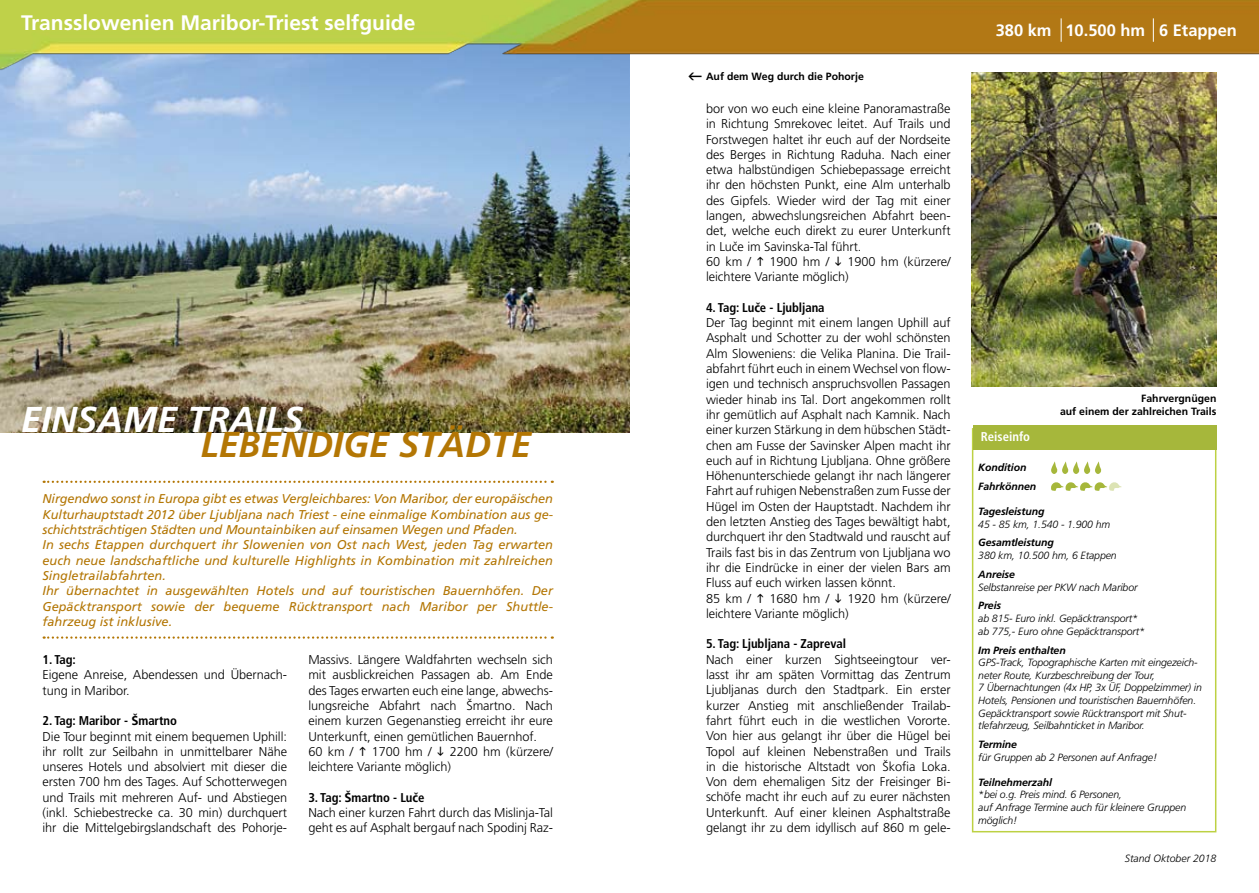
<style>
.page{position:relative;width:1259px;height:893px;background:#fff}
.page>*{position:absolute;margin:0;border:0;box-sizing:border-box;transform-origin:0 0}
.t1{font:italic 700 36px "Frutiger";color:#b37604}
.t2{font:italic 700 36px "Frutiger";color:#fff}
.t3{font:700 21px "Frutiger";color:#fff}
.t4{font:700 16.5px "Frutiger";color:#fff}
.t5{font:300 12.75px/15.3px "Frutiger";letter-spacing:-.005em;color:#000}
.t6{font:italic 12.75px/15.3px "Frutiger";color:#b37604}
.t7{font:700 condensed 12.75px "Frutiger";letter-spacing:-.005em;color:#000}
.t8{font:700 condensed 12.75px "Frutiger";color:#fff}
.t9{font:italic 300 10.5px/12.6px "Frutiger";letter-spacing:-.01em;color:#000}
.t10{font:italic 700 10.5px/18.9px "Frutiger";letter-spacing:-.01em;color:#000}
.t11{font:700 10.5px/12.6px "Frutiger";color:#000;text-align:right}
.s1{font-weight:700;font-stretch:condensed}
.s2{font-family:"Frutiger CE";font-weight:700}
.s3{font-family:"Frutiger CE"}
</style>
<div class="page">
<img style="left:0;top:80px;width:629px;height:352px">
<img style="left:972px;top:80px;width:244px;height:306px">
<svg style="left:44px;top:481px;width:509px;height:2px"></svg>
<img style="left:0;top:0;width:1259px;height:80px">
<svg style="left:1060px;top:18px;width:1px;height:24px"></svg>
<svg style="left:1153px;top:18px;width:1px;height:24px"></svg>
<div style="left:972px;top:428px;width:244px;height:404px;border:2px solid #bdd143"></div>
<div style="left:972px;top:426px;width:244px;height:24px;background:#a6b73b"></div>
<svg style="left:1051px;top:482px;width:71px;height:9px"></svg>
<svg style="left:1051px;top:461px;width:51px;height:13px"></svg>
<svg style="left:44px;top:636px;width:509px;height:3px"></svg>
<svg style="left:689px;top:73px;width:13px;height:7px"></svg>
<h2 class="t3" style="left:21px;top:11px;width:396px">Transslowenien Maribor-Triest selfguide</h2>
<h1 class="t2" style="left:21px;top:399px;width:284px">Einsa me Trails</h1>
<h1 class="t1" style="left:201px;top:423px;width:152px">lebendige</h1>
<h1 class="t1" style="left:399px;top:423px;width:113px">Städte</h1>
<p class="t6" style="left:43px;top:491px;width:512px">Nirgendwo sonst in Europa gibt es etwas Vergleichbares: Von Maribor, der europäischen Kulturhauptstadt 2012 über Ljubljana nach Triest - eine einmalige Kombination aus ge&shy;schichtsträchtigen Städten und Mountainbiken auf einsamen Wegen und Pfaden.<br>In sechs Etappen durchquert ihr Slowenien von Ost nach West, jeden Tag erwarten euch neue landschaftliche und kulturelle Highlights in Kombination mit zahlreichen Singletrailabfahrten.<br>Ihr übernachtet in ausgewählten Hotels und auf touristischen Bauernhöfen. Der Gepäcktransport sowie der bequeme Rücktransport nach Maribor per Shuttle&shy;fahrzeug ist inklusive.</p>
<p class="t7" style="left:43px;top:652px;width:35px">1. Tag:</p>
<p class="t5" style="left:43px;top:667px;width:246px">Eigene Anreise, Abendessen und Übernach&shy;tung in Maribor.</p>
<p class="t5" style="left:43px;top:713px;width:246px"><span class="s1">2. Tag: Maribor -</span> <span class="s2">Š</span><span class="s1">martno<br></span>Die Tour beginnt mit einem bequemen Uphill: ihr rollt zur Seilbahn in unmittelbarer Nähe unseres Hotels und absolviert mit dieser die ersten 700 hm des Tages. Auf Schotterwegen und Trails mit mehreren Auf- und Abstiegen (inkl. Schiebestrecke ca. 30 min) durchquert ihr die Mittelgebirgslandschaft des Pohorje-</p>
<p class="t5" style="left:308px;top:652px;width:246px">Massivs. Längere Waldfahrten wechseln sich mit ausblickreichen Passagen ab. Am Ende des Tages erwarten euch eine lange, abwechs&shy;lungsreiche Abfahrt nach <span class="s3">Š</span>martno. Nach einem kurzen Gegenanstieg erreicht ihr eure Unterkunft, einen gemütlichen Bauernhof.<br>60 km /</p>
<p class="t5" style="left:308px;top:744px;width:246px;text-indent:141px">2200 hm (kürzere/ leichtere Variante möglich)</p>
<p class="t5" style="left:308px;top:790px;width:246px"><span class="s1">3. Tag:</span> <span class="s2">Š</span><span class="s1">martno - Lu</span><span class="s2">č</span><span class="s1">e<br></span>Nach einer kurzen Fahrt durch das Mislinja-Tal geht es auf Asphalt bergauf nach Spodinj Raz-</p>
<p class="t5" style="left:372px;top:744px;width:61px">1700 hm /</p>
<p class="t11" style="left:706px;top:70px;width:159px">Auf dem Weg durch die Pohorje</p>
<p class="t5" style="left:706px;top:101px;width:246px">bor von wo euch eine kleine Panoramastraße in Richtung Smrekovec leitet. Auf Trails und Forstwegen haltet ihr euch auf der Nordseite des Berges in Richtung Raduha. Nach einer etwa halbstündigen Schiebepassage erreicht ihr den höchsten Punkt, eine Alm unterhalb des Gipfels. Wieder wird der Tag mit einer langen, abwechslungsreichen Abfahrt been&shy;det, welche euch direkt zu eurer Unterkunft in Lu<span class="s3">č</span>e im Savinska-Tal führt.<br>60 km /</p>
<p class="t5" style="left:706px;top:254px;width:246px;text-indent:141px">1900 hm (kürzere/ leichtere Variante möglich)</p>
<p class="t5" style="left:706px;top:300px;width:246px"><span class="s1">4. Tag: Lu</span><span class="s2">č</span><span class="s1">e - Ljubljana<br></span>Der Tag beginnt mit einem langen Uphill auf Asphalt und Schotter zu der wohl schönsten Alm Sloweniens: die Velika Planina. Die Trail&shy;abfahrt führt euch in einem Wechsel von flow&shy;igen und technisch anspruchsvollen Passagen wieder hinab ins Tal. Dort angekommen rollt ihr gemütlich auf Asphalt nach Kamnik. Nach einer kurzen Stärkung in dem hübschen Städt&shy;chen am Fusse der Savinsker Alpen macht ihr euch auf in Richtung Ljubljana. Ohne größere Höhenunterschiede gelangt ihr nach längerer Fahrt auf ruhigen Nebenstraßen zum Fusse der Hügel im Osten der Hauptstadt. Nachdem ihr den letzten Anstieg des Tages bewältigt habt, durchquert ihr den Stadtwald und rauscht auf Trails fast bis in das Zentrum von Ljubljana wo ihr die Eindrücke in einer der vielen Bars am Fluss auf euch wirken lassen könnt.<br>85 km /</p>
<p class="t5" style="left:769px;top:254px;width:61px">1900 hm /</p>
<p class="t5" style="left:706px;top:590px;width:246px;text-indent:141px">1920 hm (kürzere/ leichtere Variante möglich)</p>
<p class="t7" style="left:706px;top:636px;width:142px">5. Tag: Ljubljana - Zapreval</p>
<p class="t5" style="left:706px;top:652px;width:246px;text-align:justify">Nach einer kurzen Sightseeingtour ver&shy;lasst ihr am späten Vormittag das Zentrum Ljubljanas durch den Stadtpark. Ein erster kurzer Anstieg mit anschließender Trailab&shy;fahrt führt euch in die westlichen Vororte.<br>Von hier aus gelangt ihr über die Hügel bei Topol auf kleinen Nebenstraßen und Trails in die historische Altstadt von Škofia Loka.<br>Von dem ehemaligen Sitz der Freisinger Bi&shy;schöfe macht ihr euch auf zu eurer nächsten Unterkunft. Auf einer kleinen Asphaltstraße gelangt ihr zu dem idyllisch auf 860 m gele-</p>
<p class="t5" style="left:769px;top:590px;width:61px">1680 hm /</p>
<p class="t4" style="left:995px;top:20px;width:243px">380 km 10.500 hm 6 Etappen</p>
<p class="t11" style="left:1060px;top:392px;width:158px">Fahrvergnügen<br>auf einem der zahlreichen Trails</p>
<p class="t8" style="left:980px;top:429px;width:51px">Reiseinfo</p>
<p class="t10" style="left:978px;top:458px;width:59px">Kondition<br>Fahrkönnen</p>
<p class="t10" style="left:978px;top:502px;width:68px">Tagesleistung</p>
<p class="t9" style="left:978px;top:518px;width:133px">45 - 85 km, 1.540 - 1.900 hm</p>
<p class="t10" style="left:978px;top:533px;width:77px">Gesamtleistung</p>
<p class="t9" style="left:978px;top:549px;width:140px">380 km, 10.500 hm, 6 Etappen</p>
<p class="t10" style="left:978px;top:565px;width:38px">Anreise</p>
<p class="t9" style="left:978px;top:581px;width:161px">Selbstanreise per PKW nach Maribor</p>
<p class="t10" style="left:978px;top:596px;width:24px">Preis</p>
<p class="t9" style="left:978px;top:612px;width:168px">ab 815- Euro inkl. Gepäcktransport* ab 775,- Euro ohne Gepäcktransport*</p>
<p class="t10" style="left:978px;top:640px;width:89px">Im Preis enthalten</p>
<p class="t9" style="left:978px;top:656px;width:225px">GPS-Track, Topographische Karten mit eingezeich&shy;neter Route, Kurzbeschreibung der Tour,<br>7 Übernachtungen (4x HP, 3x ÜF, Doppelzimmer) in Hotels, Pensionen und touristischen Bauernhöfen.<br>Gepäcktransport sowie Rücktransport mit Shut&shy;tlefahrzeug, Seilbahnticket in Maribor.</p>
<p class="t10" style="left:978px;top:735px;width:40px">Termine</p>
<p class="t9" style="left:978px;top:751px;width:180px">für Gruppen ab 2 Personen auf Anfrage!</p>
<p class="t10" style="left:978px;top:773px;width:76px">Teilnehmerzahl</p>
<p class="t9" style="left:978px;top:788px;width:209px">*bei o.g. Preis mind. 6 Personen,<br>auf Anfrage Termine auch für kleinere Gruppen möglich!</p>
<p class="t9" style="left:1124px;top:852px;width:93px">Stand Oktober 2018</p>
</div>
